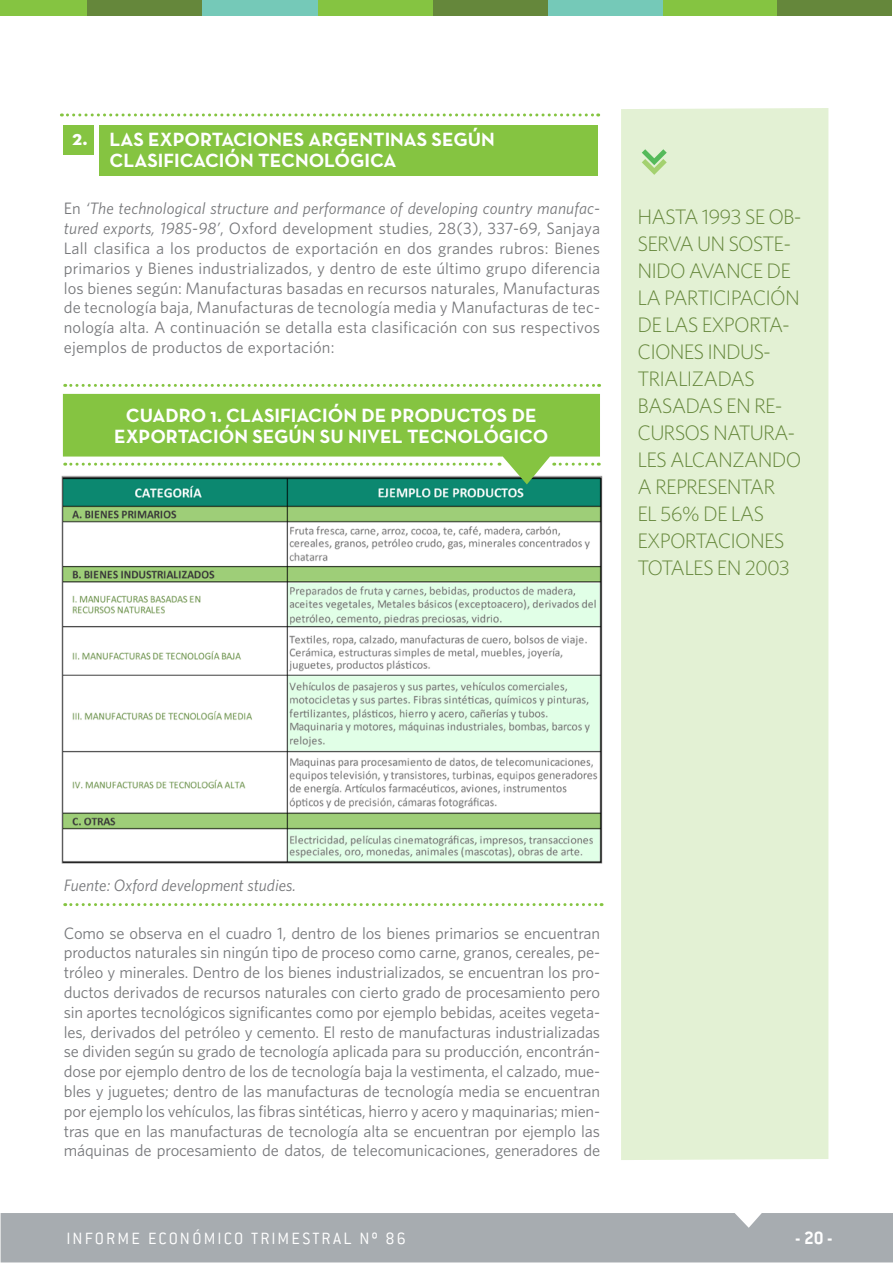
<style>
.page{position:relative;width:893px;height:1263px;background:#fff}
.page>*{position:absolute;margin:0;border:0;box-sizing:border-box;transform-origin:0 0}
.t1{font:300 21px/27px "Whitney";letter-spacing:-.04em;color:#65873b}
.t2{font:700 21px "Neutra Text";color:#fff}
.t3{font:700 19.5px/21px "Neutra Text";color:#fff}
.t4{font:700 19.5px "Conduit ITC";color:#fff}
.t5{font:300 18px "Conduit ITC";letter-spacing:.12em;color:#fff}
.t6{font:16.5px/19.8px "Whitney";letter-spacing:-.01em;color:#77787b;text-align:justify}
.t7{font:italic 16.5px "Whitney";color:#77787b}
.s1{font-style:italic}
</style>
<div class="page">
<div style="left:1px;top:1213px;width:892px;height:49px;background:#a7acb0"></div>
<div style="left:777px;top:1px;width:115px;height:15px;background:#65873b"></div>
<div style="left:662px;top:1px;width:115px;height:15px;background:#85c441"></div>
<div style="left:548px;top:1px;width:114px;height:15px;background:#75c9b8"></div>
<div style="left:433px;top:1px;width:115px;height:15px;background:#65873b"></div>
<div style="left:318px;top:1px;width:115px;height:15px;background:#85c441"></div>
<div style="left:87px;top:1px;width:115px;height:15px;background:#65873b"></div>
<div style="left:0;top:1px;width:87px;height:15px;background:#85c441"></div>
<div style="left:202px;top:1px;width:116px;height:15px;background:#75c9b8"></div>
<img style="left:61px;top:475px;width:542px;height:389px">
<div style="left:621px;top:108px;width:207px;height:1052px;background:#e3f1d4"></div>
<div style="left:63px;top:125px;width:31px;height:29px;background:#85c441"></div>
<div style="left:100px;top:125px;width:498px;height:51px;background:#85c441"></div>
<svg style="left:61px;top:113px;width:538px;height:3px"></svg>
<svg style="left:642px;top:149px;width:25px;height:26px"></svg>
<svg style="left:63px;top:394px;width:537px;height:90px;fill:#85c441"></svg>
<svg style="left:65px;top:384px;width:535px;height:3px"></svg>
<svg style="left:65px;top:903px;width:537px;height:3px"></svg>
<svg style="left:65px;top:463px;width:435px;height:3px"></svg>
<svg style="left:554px;top:463px;width:45px;height:3px"></svg>
<p class="t2" style="left:72px;top:125px;width:17px">2.</p>
<p class="t3" style="left:110px;top:129px;width:387px">LAS EXPORTACIONES ARGENTINAS SEGÚN<br>CLASIFICACIÓN TECNOLÓGICA</p>
<p class="t6" style="left:64px;top:198px;width:538px">En <span class="s1">‘The technological structure and performance of developing country manufac&shy;tured exports, 1985-98’</span>, Oxford development studies, 28(3), 337-69, Sanjaya Lall clasifica a los productos de exportación en dos grandes rubros: Bienes primarios y Bienes industrializados, y dentro de este último grupo diferencia los bienes según: Manufacturas basadas en recursos naturales, Manufacturas de tecnología baja, Manufacturas de tecnología media y Manufacturas de tec&shy;nología alta. A continuación se detalla esta clasificación con sus respectivos ejemplos de productos de exportación:</p>
<p class="t3" style="left:114px;top:404px;width:436px;text-align:center">CUADRO 1. CLASIFIACIÓN DE PRODUCTOS DE<br>EXPORTACIÓN SEGÚN SU NIVEL TECNOLÓGICO</p>
<p class="t1" style="left:637px;top:202px;width:166px">HASTA 1993 SE OB-<br>SERVA UN SOSTE-<br>NIDO AVANCE DE<br>LA PARTICIPACIÓN<br>DE LAS EXPORTA-<br>CIONES INDUS-<br>TRIALIZADAS<br>BASADAS EN RE-<br>CURSOS NATURA-<br>LES ALCANZANDO<br>A REPRESENTAR<br>EL 56% DE LAS<br>EXPORTACIONES<br>TOTALES EN 2003</p>
<p class="t7" style="left:64px;top:876px;width:234px">Fuente: Oxford development studies.</p>
<p class="t6" style="left:64px;top:922px;width:538px">Como se observa en el cuadro 1, dentro de los bienes primarios se encuentran productos naturales sin ningún tipo de proceso como carne, granos, cereales, pe&shy;tróleo y minerales. Dentro de los bienes industrializados, se encuentran los pro&shy;ductos derivados de recursos naturales con cierto grado de procesamiento pero sin aportes tecnológicos significantes como por ejemplo bebidas, aceites vegeta&shy;les, derivados del petróleo y cemento. El resto de manufacturas industrializadas se dividen según su grado de tecnología aplicada para su producción, encontrán&shy;dose por ejemplo dentro de los de tecnología baja la vestimenta, el calzado, mue&shy;bles y juguetes; dentro de las manufacturas de tecnología media se encuentran por ejemplo los vehículos, las fibras sintéticas, hierro y acero y maquinarias; mien&shy;tras que en las manufacturas de tecnología alta se encuentran por ejemplo las máquinas de procesamiento de datos, de telecomunicaciones, generadores de</p>
<p class="t5" style="left:66px;top:1228px;width:341px">INFORME ECONÓMICO TRIMESTRAL Nº 86</p>
<p class="t4" style="left:795px;top:1227px;width:39px">- 20 -</p>
</div>
